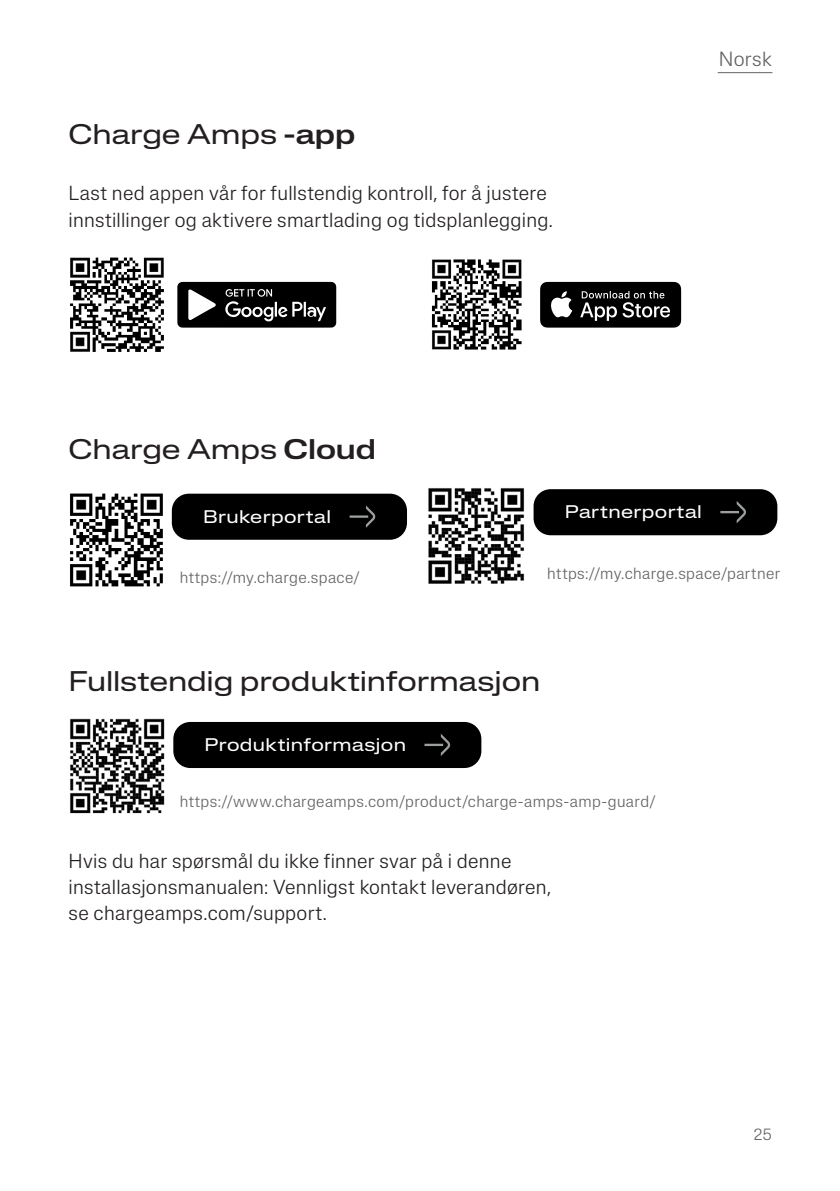
<style>
.page{position:relative;width:840px;height:1191px;background:#fff}
.page>*{position:absolute;margin:0;border:0;box-sizing:border-box;transform-origin:0 0}
.Headline_14_15{font:expanded 28px "Lateral";letter-spacing:-.005em;color:#231f20}
.t1{font:300 20.2px "Lateral Standard";letter-spacing:.015em;color:#636366}
.Body_10_13{font:300 20px/26px "Lateral Standard";letter-spacing:.015em;color:#231f20}
.Button{font:expanded 18px "Lateral";letter-spacing:.02em;color:#fff}
.Foot_note_8_11{font:300 16px "Lateral Standard";letter-spacing:.025em;color:#636366}
.s1{font-weight:500}
</style>
<div class="page">
<hr style="left:717px;top:72px;width:55px;height:1px;background:#636366">
<img style="left:70px;top:257px;width:94px;height:95px">
<img style="left:431px;top:259px;width:91px;height:91px">
<svg style="left:177px;top:282px;width:159px;height:46px;background:#2c2c2c"></svg>
<img style="left:70px;top:718px;width:95px;height:96px">
<img style="left:70px;top:493px;width:93px;height:94px">
<img style="left:428px;top:488px;width:97px;height:96px">
<svg style="left:540px;top:282px;width:140px;height:46px;background:#2c2c2c"></svg>
<div style="left:172px;top:493px;width:235px;height:47px;background:#000;border-radius:17px"></div>
<svg style="left:349px;top:505px;width:26px;height:23px"></svg>
<div style="left:533px;top:489px;width:244px;height:46px;background:#000;border-radius:17px"></div>
<svg style="left:720px;top:501px;width:25px;height:22px"></svg>
<div style="left:173px;top:722px;width:308px;height:46px;background:#000;border-radius:17px"></div>
<svg style="left:424px;top:734px;width:26px;height:22px"></svg>
<p class="Headline_14_15" style="left:69px;top:118px;width:288px">Charge Amps <span class="s1">-app</span></p>
<p class="Body_10_13" style="left:69px;top:180px;width:485px">Last ned appen vår for fullstendig kontroll, for å justere innstillinger og aktivere smartlading og tidsplanlegging.</p>
<p class="t1" style="left:718px;top:48px;width:54px">Norsk</p>
<p class="Headline_14_15" style="left:69px;top:433px;width:309px">Charge Amps <span class="s1">Cloud</span></p>
<p class="Button" style="left:203px;top:506px;width:130px">Brukerportal</p>
<p class="Button" style="left:564px;top:501px;width:139px">Partnerportal</p>
<p class="Foot_note_8_11" style="left:180px;top:568px;width:181px">https://my.charge.space/</p>
<p class="Foot_note_8_11" style="left:547px;top:564px;width:234px">https://my.charge.space/partner</p>
<p class="Headline_14_15" style="left:69px;top:665px;width:473px">Fullstendig produktinformasjon</p>
<p class="Button" style="left:204px;top:734px;width:203px">Produktinformasjon</p>
<p class="Foot_note_8_11" style="left:180px;top:792px;width:477px">https://www.chargeamps.com/product/charge-amps-amp-guard/</p>
<p class="Body_10_13" style="left:69px;top:847px;width:484px">Hvis du har spørsmål du ikke finner svar på i denne installasjonsmanualen: Vennligst kontakt leverandøren, se chargeamps.com/support.</p>
<p class="Foot_note_8_11" style="left:753px;top:1125px;width:19px">25</p>
</div>
